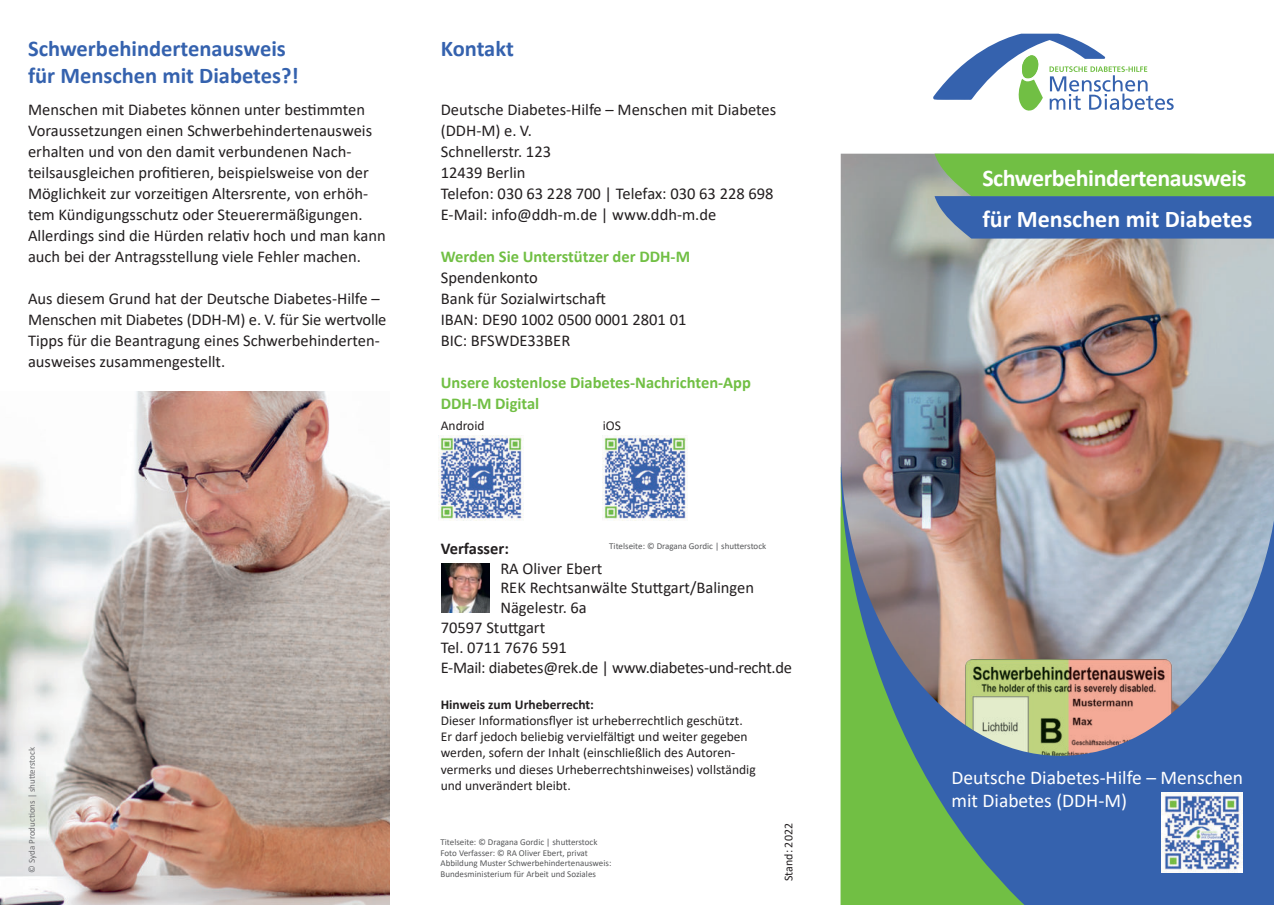
<style>
.page{position:relative;width:1274px;height:905px;background:#fff}
.page>*{position:absolute;margin:0;border:0;box-sizing:border-box;transform-origin:0 0}
.t1{font:700 24px/40.5px "Calibri";letter-spacing:-.02em;color:#fff}
.t2{font:700 22.5px/27px "Calibri";color:#3562ae}
.t3{font:19.5px/23.4px "Calibri";color:#fff}
.t4{font:16.5px/21px "Calibri";color:#231f20}
.t5{font:700 16.5px/21px "Calibri";color:#71bf44}
.t6{font:16.5px "Calibri";letter-spacing:-.02em;color:#231f20}
.t7{font:700 16.5px "Calibri";color:#231f20}
.t8{font:13.5px/16.2px "Calibri";color:#231f20}
.t9{font:700 13.5px "Calibri";color:#231f20}
.t10{font:12px "Calibri";color:#231f20}
.t11{font:9px/10.8px "Calibri";color:#57585a}
.t12{font:9px "Calibri";color:#6d6e71}
</style>
<div class="page">
<img style="left:840px;top:154px;width:433px;height:307px">
<svg style="left:934px;top:154px;width:339px;height:84px;background:#57927b"></svg>
<svg style="left:840px;top:461px;width:433px;height:443px;background:#7b87a3"></svg>
<svg style="left:840px;top:467px;width:190px;height:437px;background:#839b7f"></svg>
<svg style="left:933px;top:34px;width:240px;height:77px"></svg>
<img style="left:1161px;top:792px;width:80px;height:80px">
<img style="left:438px;top:436px;width:85px;height:85px">
<img style="left:602px;top:436px;width:85px;height:85px">
<img style="left:0;top:391px;width:389px;height:513px">
<img style="left:442px;top:563px;width:47px;height:49px">
<svg style="left:0;top:897px;width:3px;height:8px"></svg>
<h2 class="t2" style="left:28px;top:36px;width:272px">Schwerbehindertenausweis für Menschen mit Diabetes?!</h2>
<p class="t4" style="left:28px;top:99px;width:359px">Menschen mit Diabetes können unter bestimmten Voraussetzungen einen Schwerbehindertenausweis erhalten und von den damit verbundenen Nach&shy;teilsausgleichen profitieren, beispielsweise von der Möglichkeit zur vorzeitigen Altersrente, von erhöh&shy;tem Kündigungsschutz oder Steuerermäßigungen.<br>Allerdings sind die Hürden relativ hoch und man kann auch bei der Antragsstellung viele Fehler machen.</p>
<p class="t4" style="left:28px;top:288px;width:360px">Aus diesem Grund hat der Deutsche Diabetes-Hilfe – Menschen mit Diabetes (DDH-M) e. V. für Sie wertvolle Tipps für die Beantragung eines Schwerbehinderten&shy;ausweises zusammengestellt.</p>
<p class="t12" style="left:26px;top:872px;width:127px;rotate:-90deg">© Syda Productions | shutterstock</p>
<h2 class="t2" style="left:440px;top:36px;width:75px">Kontakt</h2>
<p class="t4" style="left:440px;top:99px;width:337px">Deutsche Diabetes-Hilfe – Menschen mit Diabetes (DDH-M) e. V.<br>Schnellerstr. 123<br>12439 Berlin<br>Telefon: 030 63 228 700 | Telefax: 030 63 228 698<br>E-Mail: info@ddh-m.de | www.ddh-m.de</p>
<p class="t5" style="left:440px;top:247px;width:251px">Werden Sie Unterstützer der DDH-M</p>
<p class="t4" style="left:440px;top:268px;width:247px">Spendenkonto<br>Bank für Sozialwirtschaft<br>IBAN: DE90 1002 0500 0001 2801 01<br>BIC: BFSWDE33BER</p>
<p class="t5" style="left:440px;top:373px;width:312px">Unsere kostenlose Diabetes-Nachrichten-App<br>DDH-M Digital</p>
<p class="t8" style="left:440px;top:417px;width:45px">Android</p>
<p class="t8" style="left:602px;top:417px;width:20px">iOS</p>
<p class="t7" style="left:440px;top:542px;width:70px">Verfasser:</p>
<p class="t4" style="left:500px;top:557px;width:103px">RA Oliver Ebert</p>
<p class="t4" style="left:500px;top:577px;width:255px">REK Rechtsanwälte Stuttgart/Balingen</p>
<p class="t4" style="left:500px;top:597px;width:88px">Nägelestr. 6a</p>
<p class="t4" style="left:440px;top:616px;width:106px">70597 Stuttgart</p>
<p class="t4" style="left:440px;top:636px;width:127px">Tel. 0711 7676 591</p>
<p class="t6" style="left:440px;top:655px;width:353px">E-Mail: diabetes@rek.de | www.diabetes-und-recht.de</p>
<p class="t9" style="left:440px;top:699px;width:155px">Hinweis zum Urheberrecht:</p>
<p class="t8" style="left:440px;top:712px;width:316px">Dieser Informationsflyer ist urheberrechtlich geschützt.<br>Er darf jedoch beliebig vervielfältigt und weiter gegeben werden, sofern der Inhalt (einschließlich des Autoren&shy;vermerks und dieses Urheberrechtshinweises) vollständig und unverändert bleibt.</p>
<p class="t11" style="left:609px;top:540px;width:158px">Titelseite: © Dragana Gordic | shutterstock</p>
<p class="t11" style="left:440px;top:836px;width:172px">Titelseite: © Dragana Gordic | shutterstock Foto Verfasser: © RA Oliver Ebert, privat Abbildung Muster Schwerbehindertenausweis:<br>Bundesministerium für Arbeit und Soziales</p>
<p class="t10" style="left:784px;top:881px;width:59px;rotate:-90deg">Stand: 2022</p>
<h1 class="t1" style="left:982px;top:160px;width:271px">Schwerbehindertenausweis für Menschen mit Diabetes</h1>
<p class="t3" style="left:951px;top:765px;width:293px">Deutsche Diabetes-Hilfe – Menschen mit Diabetes (DDH-M)</p>
</div>
